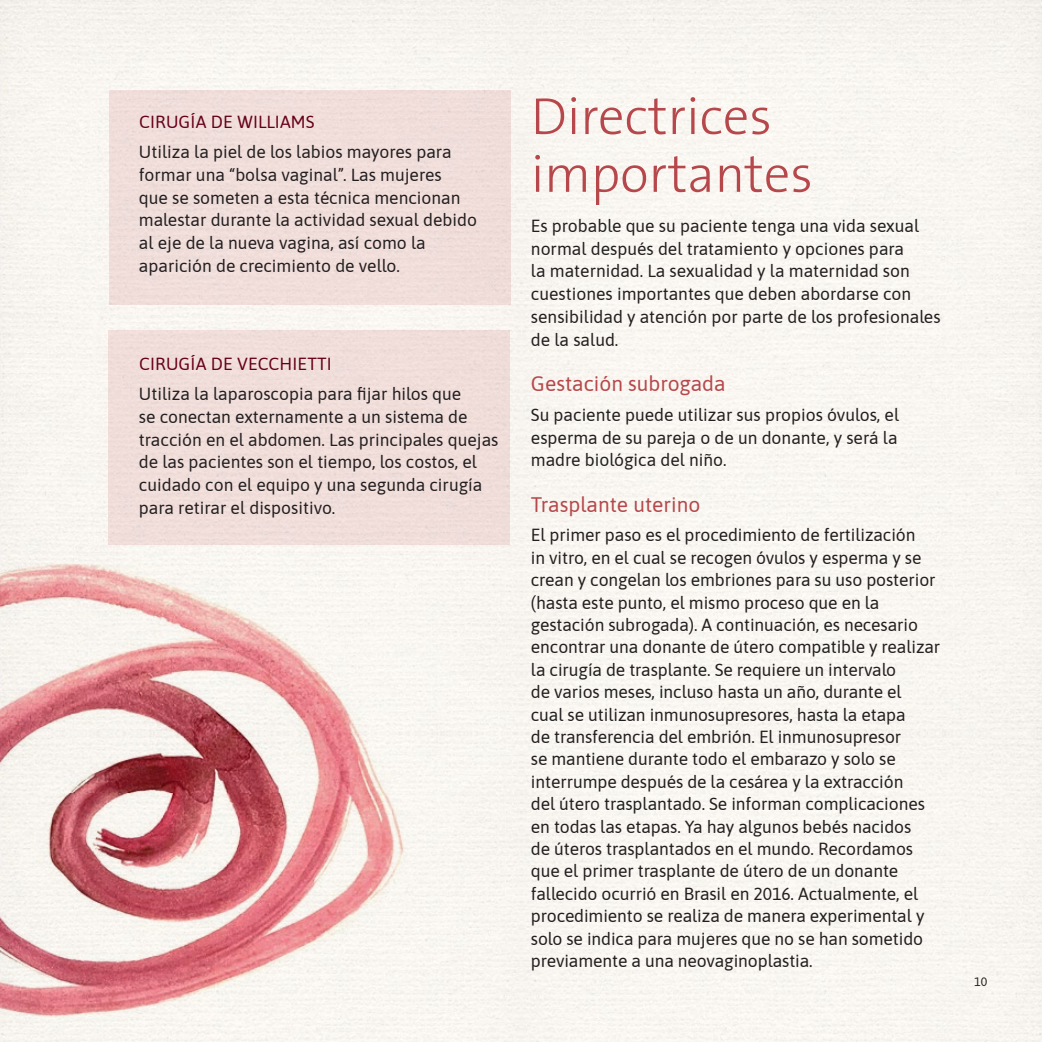
<style>
.page{position:relative;width:1042px;height:1042px;background:#fff}
.page>*{position:absolute;margin:0;border:0;box-sizing:border-box;transform-origin:0 0}
.titulo_gde{font:300 52.5px/57.8px "The Sans B3";color:#b6484b}
.titulo{font:21px "Asap";color:#b6484b}
.corpo{font:17.5px/22.4px "Asap";letter-spacing:-.005em;color:#231f20}
.subtitulo{font:17.5px "Asap";letter-spacing:.01em;color:#660019}
.t1{font:12.25px "Asap";color:#231f20}
</style>
<div class="page">
<div style="left:108px;top:330px;width:401px;height:214px;background:#f0ddda"></div>
<div style="left:110px;top:91px;width:401px;height:214px;background:#f0ddda"></div>
<img style="left:0;top:532px;width:410px;height:510px">
<p class="subtitulo" style="left:139px;top:110px;width:177px">CIRUGÍA DE WILLIAMS</p>
<p class="corpo" style="left:139px;top:140px;width:340px">Utiliza la piel de los labios mayores para formar una “bolsa vaginal”. Las mujeres<br>que se someten a esta técnica mencionan malestar durante la actividad sexual debido al eje de la nueva vagina, así como la aparición de crecimiento de vello.</p>
<p class="subtitulo" style="left:139px;top:352px;width:194px">CIRUGÍA DE VECCHIETTI</p>
<p class="corpo" style="left:139px;top:382px;width:361px">Utiliza la laparoscopia para fijar hilos que<br>se conectan externamente a un sistema de tracción en el abdomen. Las principales quejas de las pacientes son el tiempo, los costos, el cuidado con el equipo y una segunda cirugía para retirar el dispositivo.</p>
<p class="titulo_gde" style="left:531px;top:90px;width:283px">Directrices importantes</p>
<p class="corpo" style="left:531px;top:213px;width:411px">Es probable que su paciente tenga una vida sexual normal después del tratamiento y opciones para<br>la maternidad. La sexualidad y la maternidad son cuestiones importantes que deben abordarse con sensibilidad y atención por parte de los profesionales de la salud.</p>
<p class="titulo" style="left:531px;top:369px;width:196px">Gestación subrogada</p>
<p class="corpo" style="left:531px;top:402px;width:370px;text-align:justify">Su paciente puede utilizar sus propios óvulos, el esperma de su pareja o de un donante, y será la madre biológica del niño.</p>
<p class="titulo" style="left:531px;top:490px;width:171px">Trasplante uterino</p>
<p class="corpo" style="left:531px;top:523px;width:411px">El primer paso es el procedimiento de fertilización<br>in vitro, en el cual se recogen óvulos y esperma y se crean y congelan los embriones para su uso posterior (hasta este punto, el mismo proceso que en la gestación subrogada). A continuación, es necesario encontrar una donante de útero compatible y realizar la cirugía de trasplante. Se requiere un intervalo<br>de varios meses, incluso hasta un año, durante el<br>cual se utilizan inmunosupresores, hasta la etapa<br>de transferencia del embrión. El inmunosupresor<br>se mantiene durante todo el embarazo y solo se interrumpe después de la cesárea y la extracción<br>del útero trasplantado. Se informan complicaciones en todas las etapas. Ya hay algunos bebés nacidos<br>de úteros trasplantados en el mundo. Recordamos que el primer trasplante de útero de un donante fallecido ocurrió en Brasil en 2016. Actualmente, el procedimiento se realiza de manera experimental y solo se indica para mujeres que no se han sometido previamente a una neovaginoplastia.</p>
<p class="t1" style="left:974px;top:973px;width:15px">10</p>
</div>
